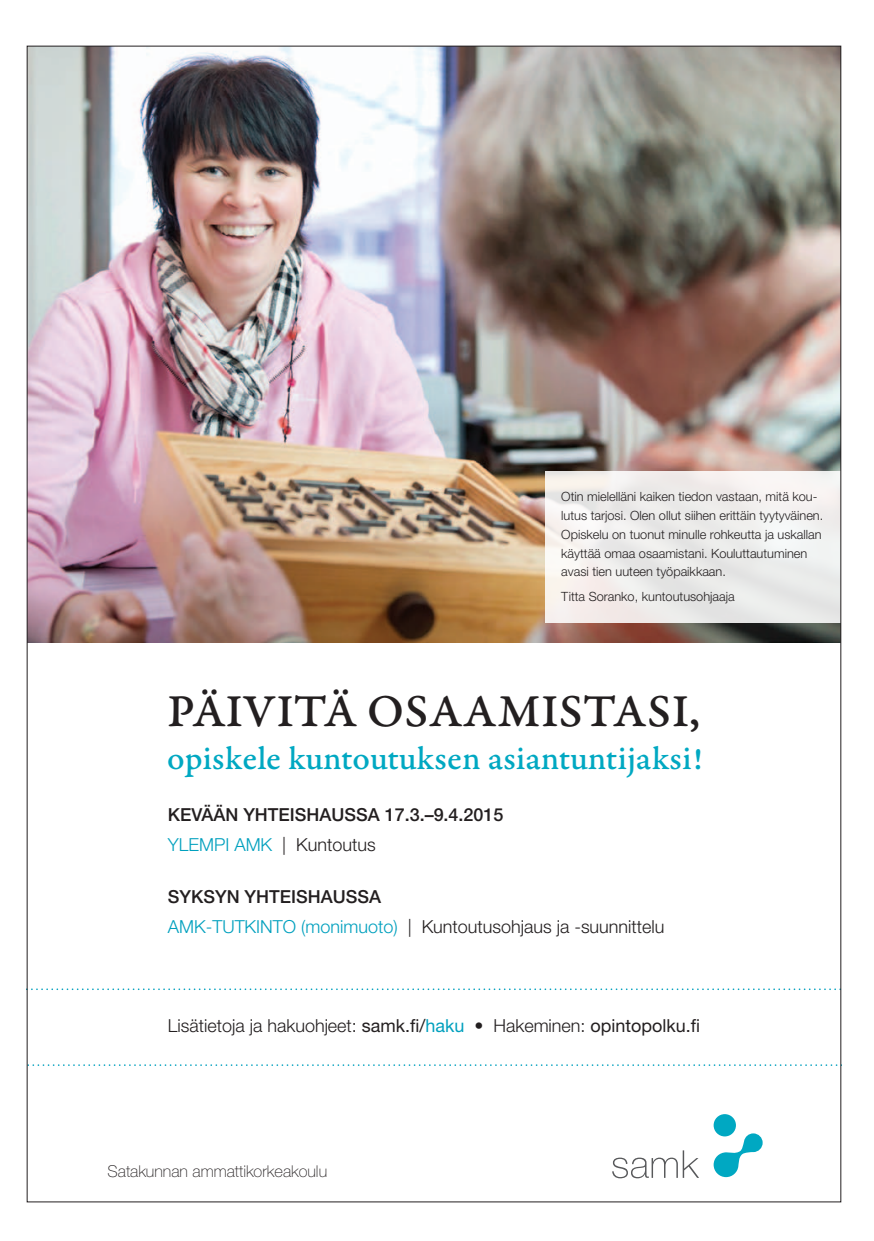
<style>
.page{position:relative;width:874px;height:1241px;background:#fff}
.page>*{position:absolute;margin:0;border:0;box-sizing:border-box;transform-origin:0 0}
.t1{font:48.48px "Garamond Premr Pro Med Capt";letter-spacing:.01em;color:#231f20}
.t2{font:34.3px "Garamond Premr Pro Med Capt";color:#00a8c2}
.t3{font:300 18.03px/29.4px "Helvetica Neue LT Std";color:#231f20}
.t4{font:500 18.03px/29.4px "Helvetica Neue LT Std";color:#231f20}
.t5{font:100 16.28px "Helvetica Neue LT Std";color:#231f20}
.t6{font:300 12.78px/18.7px "Helvetica Neue LT Std";color:#231f20}
.s1{font-weight:300;color:#00a0be}
.s2{font-weight:300}
.s3{font-weight:500}
.s4{color:#00a0be}
.s5{font-weight:400}
.s6{font-weight:400;color:#00a0be}
</style>
<div class="page">
<img style="left:29px;top:48px;width:809px;height:594px">
<div style="left:545px;top:471px;width:295px;height:151px;background:#eeedeb"></div>
<svg style="left:32px;top:1064px;width:806px;height:1px"></svg>
<svg style="left:31px;top:988px;width:805px;height:1px"></svg>
<div style="left:713px;top:1113px;width:22px;height:23px;background:#00a8c2;border-radius:50%"></div>
<svg style="left:713px;top:1133px;width:49px;height:43px"></svg>
<svg style="left:612px;top:1150px;width:86px;height:28px"></svg>
<p class="t6" style="left:561px;top:487px;width:263px">Otin mielelläni kaiken tiedon vastaan, mitä kou&shy;lutus tarjosi. Olen ollut siihen erittäin tyytyväinen.<br>Opiskelu on tuonut minulle rohkeutta ja uskallan käyttää omaa osaamistani. Kouluttautuminen avasi tien uuteen työpaikkaan.</p>
<p class="t6" style="left:561px;top:586px;width:175px">Titta Soranko, kuntoutusohjaaja</p>
<p class="t1" style="left:167px;top:682px;width:534px">PÄIVITÄ OSAAMISTASI,</p>
<p class="t2" style="left:167px;top:737px;width:537px">opiskele kuntoutuksen asiantuntijaksi!</p>
<p class="t4" style="left:168px;top:800px;width:337px">KEVÄÄN YHTEISHAUSSA 17.3.–9.4.2015<br><span class="s1">YLEMPI AMK</span> <span class="s2">| Kuntoutus</span></p>
<p class="t3" style="left:168px;top:881px;width:498px"><span class="s3">SYKSYN YHTEISHAUSSA<br></span><span class="s4">AMK-TUTKINTO (monimuoto)</span> | Kuntoutusohjaus ja -suunnittelu</p>
<p class="t3" style="left:168px;top:1010px;width:533px">Lisätietoja ja hakuohjeet: <span class="s5">samk.fi/</span><span class="s6">haku</span> <span class="s5">•</span> Hakeminen: <span class="s5">opintopolku.fi</span></p>
<p class="t5" style="left:107px;top:1161px;width:221px">Satakunnan ammattikorkeakoulu</p>
</div>
